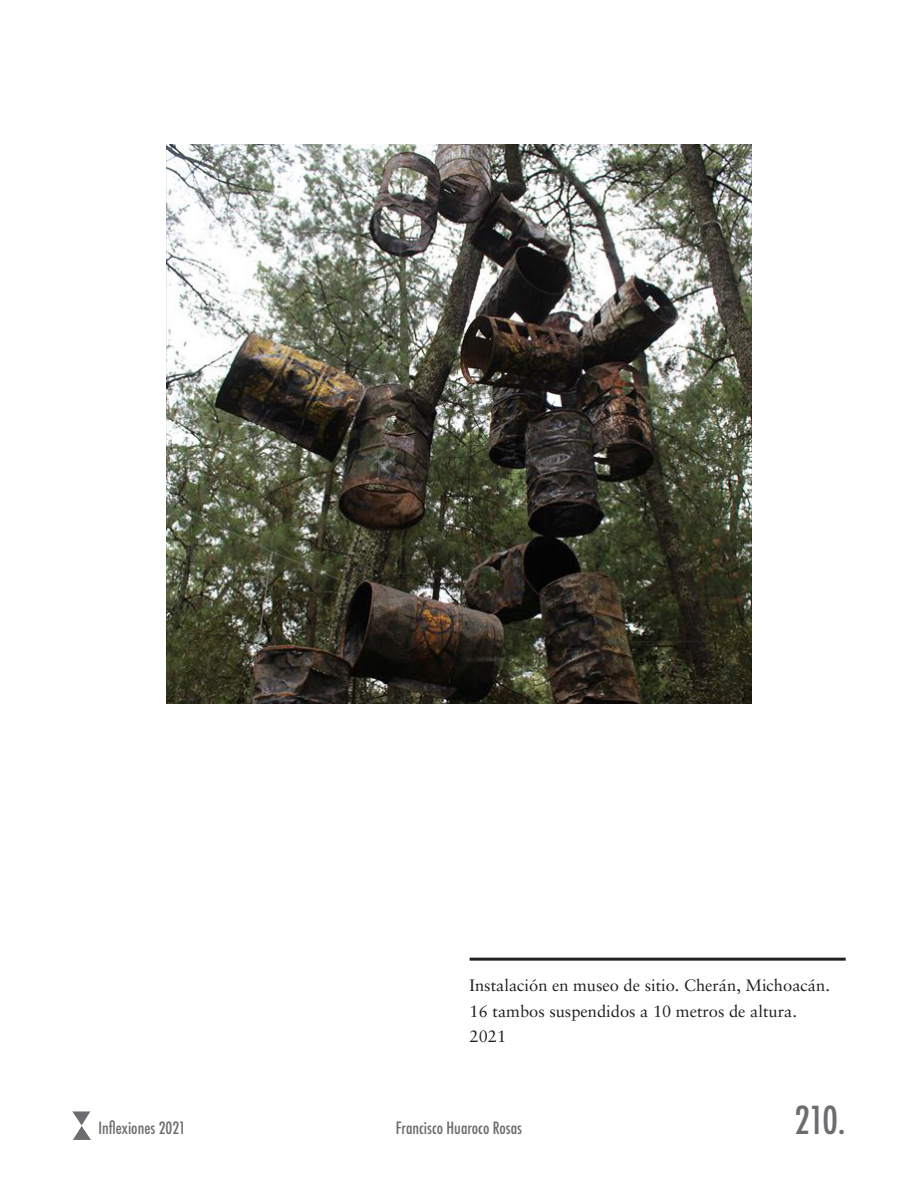
<style>
.page{position:relative;width:918px;height:1188px;background:#fff}
.page>*{position:absolute;margin:0;border:0;box-sizing:border-box;transform-origin:0 0}
.t1{font:500 condensed 37.5px "Futura";color:#6c6d70}
.t2{font:16.5px "Sabon";color:#231f20}
.t3{font:500 condensed 16.5px "Futura";color:#6c6d70}
</style>
<div class="page">
<svg style="left:72px;top:1111px;width:19px;height:29px"></svg>
<hr style="left:470px;top:958px;width:376px;height:3px;background:#231f20">
<img style="left:167px;top:145px;width:584px;height:558px">
<p class="t2" style="left:470px;top:976px;width:362px">Instalación en museo de sitio. Cherán, Michoacán.</p>
<p class="t2" style="left:470px;top:1001px;width:329px">16 tambos suspendidos a 10 metros de altura.</p>
<p class="t2" style="left:470px;top:1027px;width:38px">2021</p>
<p class="t3" style="left:99px;top:1117px;width:88px">Inflexiones 2021</p>
<p class="t3" style="left:396px;top:1117px;width:128px">Francisco Huaroco Rosas</p>
<h1 class="t1" style="left:794px;top:1096px;width:53px">210.</h1>
</div>
